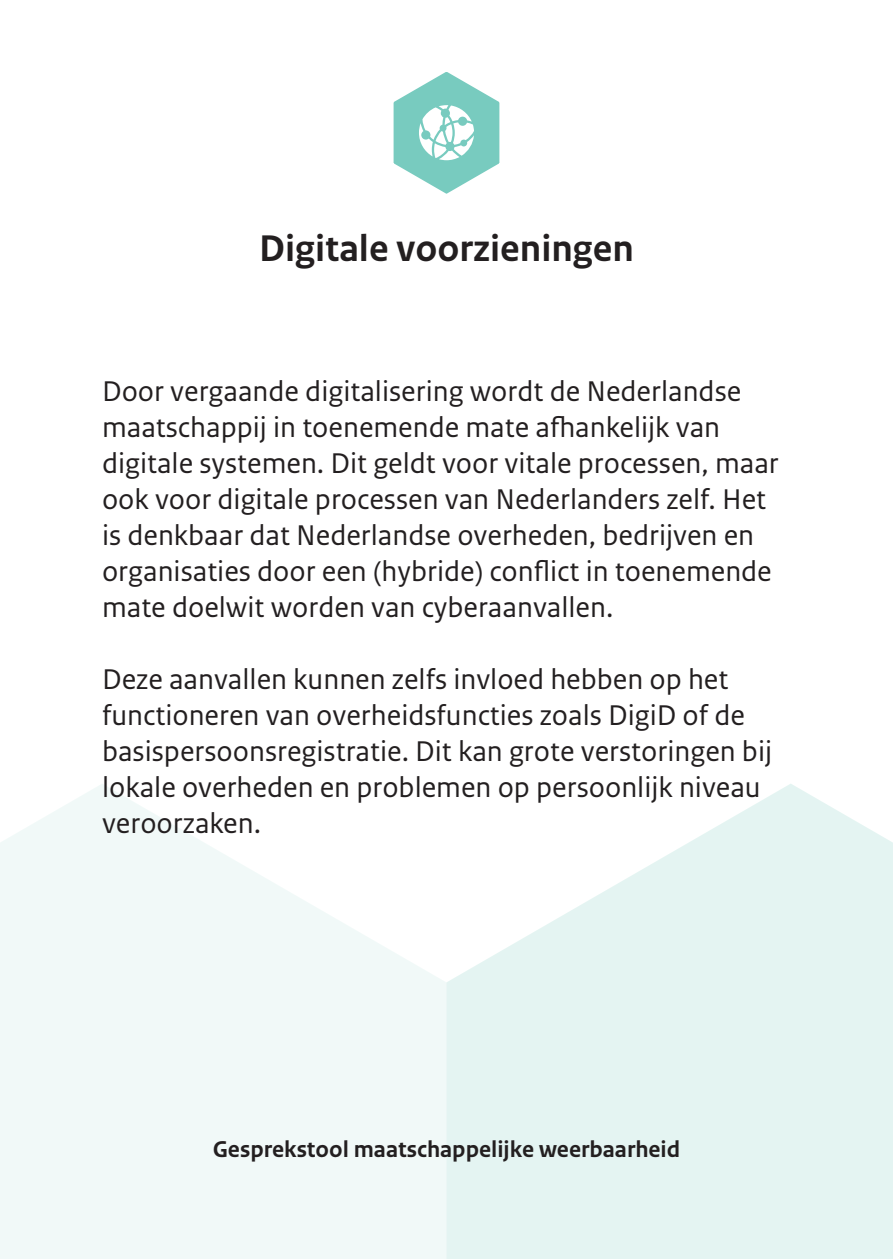
<style>
.page{position:relative;width:893px;height:1259px;background:#fff}
.page>*{position:absolute;margin:0;border:0;box-sizing:border-box;transform-origin:0 0}
.t1{font:700 39px "Rijksoverheid Sans Text";color:#231f20}
.tool_-_V___platte_tekst{font:30px/36px "Rijksoverheid Sans Text";color:#231f20}
.t2{font:700 24px "Rijksoverheid Sans Text";color:#231f20}
</style>
<div class="page">
<svg style="left:446px;top:784px;width:447px;height:475px;fill:#e4f4f2"></svg>
<svg style="left:0;top:784px;width:446px;height:475px;fill:#f1f9f8"></svg>
<svg style="left:0;top:784px;width:102px;height:198px;fill:#f1f9f8"></svg>
<svg style="left:791px;top:784px;width:102px;height:198px;background:#e7f5f3"></svg>
<svg style="left:393px;top:72px;width:107px;height:122px"></svg>
<h1 class="t1" style="left:259px;top:226px;width:376px">Digitale voorzieningen</h1>
<p class="tool_-_V___platte_tekst" style="left:102px;top:374px;width:678px">Door vergaande digitalisering wordt de Nederlandse maatschappij in toenemende mate afhankelijk van digitale systemen. Dit geldt voor vitale processen, maar ook voor digitale processen van Nederlanders zelf. Het is denkbaar dat Nederlandse overheden, bedrijven en organisaties door een (hybride) conflict in toenemende mate doelwit worden van cyberaanvallen.</p>
<p class="tool_-_V___platte_tekst" style="left:102px;top:662px;width:672px">Deze aanvallen kunnen zelfs invloed hebben op het functioneren van overheidsfuncties zoals DigiD of de basispersoonsregistratie. Dit kan grote verstoringen bij lokale overheden en problemen op persoonlijk niveau veroorzaken.</p>
<p class="t2" style="left:213px;top:1135px;width:469px">Gesprekstool maatschappelijke weerbaarheid</p>
</div>
